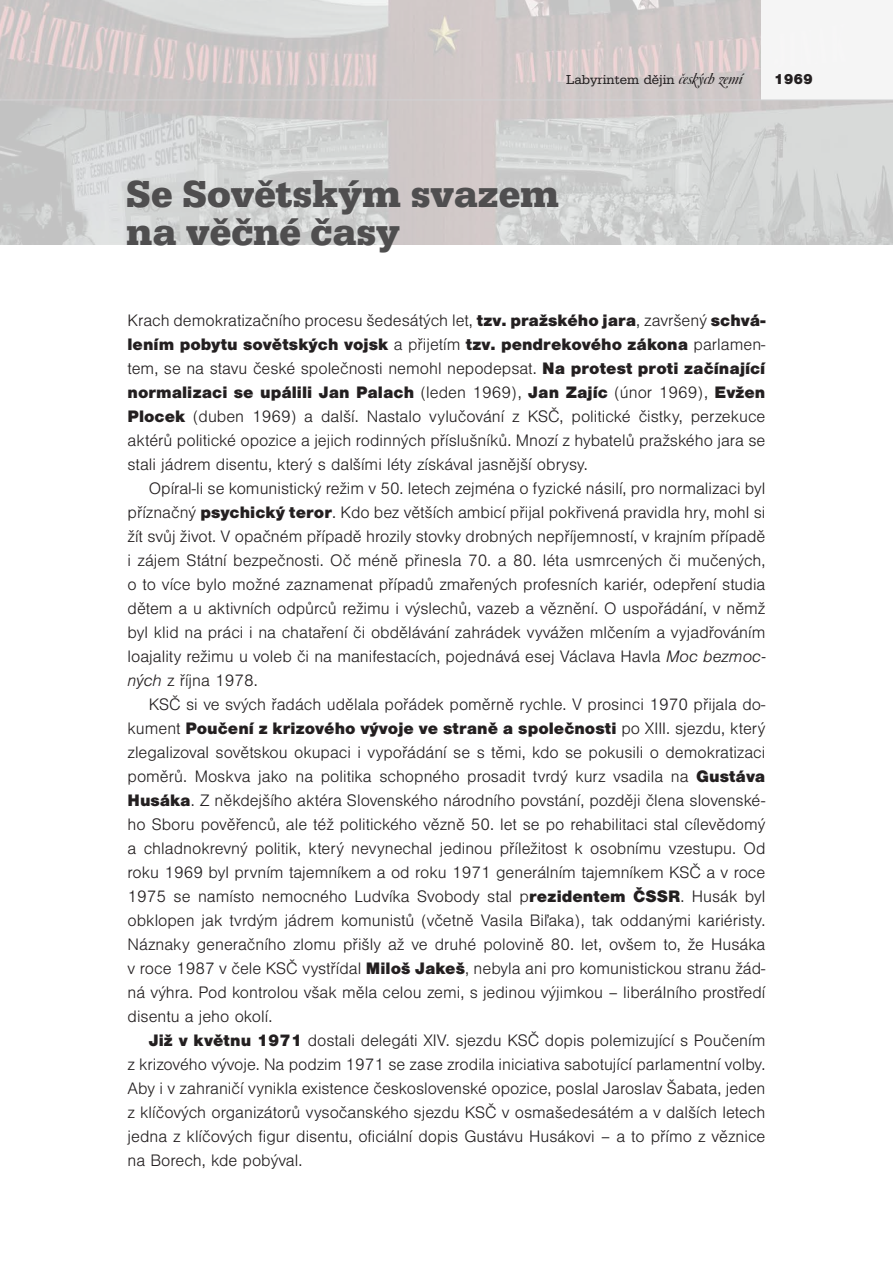
<style>
.page{position:relative;width:893px;height:1263px;background:#fff}
.page>*{position:absolute;margin:0;border:0;box-sizing:border-box;transform-origin:0 0}
.t1{font:700 39px/37.5px "Egyptienne URW";color:#4f4e4f}
.t2{font:300 17.25px/24px "Nimbus San";color:#231f20;text-align:justify}
.t3{font:900 15px "Nimbus San";color:#231f20}
.t4{font:13.5px "Egyptienne URW";color:#231f20}
.s1{font-family:"Caslon No 540 Swa D";font-style:italic;font-size:16.5px}
.s2{font-weight:900}
.s3{font-style:italic}
</style>
<div class="page">
<img style="left:0;top:0;width:893px;height:244px">
<div style="left:761px;top:0;width:132px;height:100px;background:#f5f5f5"></div>
<hr style="left:0;top:100px;width:893px;height:1px;background:#d1d2d4">
<p class="t4" style="left:566px;top:71px;width:178px">Labyrintem dějin <span class="s1">českých zemí</span></p>
<p class="t3" style="left:774px;top:70px;width:41px">1969</p>
<h1 class="t1" style="left:126px;top:177px;width:434px">Se Sovětským svazem na věčné časy</h1>
<p class="t2" style="left:128px;top:309px;width:639px">Krach demokratizačního procesu šedesátých let, <span class="s2">tzv. pražského jara</span>, završený <span class="s2">schvá&shy;lením pobytu sovětských vojsk</span> a přijetím <span class="s2">tzv. pendrekového zákona</span> parlamen&shy;tem, se na stavu české společnosti nemohl nepodepsat. <span class="s2">Na protest proti začínající normalizaci se upálili Jan Palach</span> (leden 1969), <span class="s2">Jan Zajíc</span> (únor 1969), <span class="s2">Evžen Plocek</span> (duben 1969) a další. Nastalo vylučování z KSČ, politické čistky, perzekuce aktérů politické opozice a jejich rodinných příslušníků. Mnozí z hybatelů pražského jara se stali jádrem disentu, který s dalšími léty získával jasnější obrysy.</p>
<p class="t2" style="left:128px;top:477px;width:640px;text-indent:21px">Opíral-li se komunistický režim v 50. letech zejména o fyzické násilí, pro normalizaci byl příznačný <span class="s2">psychický teror</span>. Kdo bez větších ambicí přijal pokřivená pravidla hry, mohl si žít svůj život. V opačném případě hrozily stovky drobných nepříjemností, v krajním případě i zájem Státní bezpečnosti. Oč méně přinesla 70. a 80. léta usmrcených či mučených, o to více bylo možné zaznamenat případů zmařených profesních kariér, odepření studia dětem a u aktivních odpůrců režimu i výslechů, vazeb a věznění. O uspořádání, v němž byl klid na práci i na chataření či obdělávání zahrádek vyvážen mlčením a vyjadřováním loajality režimu u voleb či na manifestacích, pojednává esej Václava Havla <span class="s3">Moc bezmoc&shy;ných</span> z října 1978.</p>
<p class="t2" style="left:128px;top:693px;width:639px;text-indent:21px">KSČ si ve svých řadách udělala pořádek poměrně rychle. V prosinci 1970 přijala do&shy;kument <span class="s2">Poučení z krizového vývoje ve straně a společnosti</span> po XIII. sjezdu, který zlegalizoval sovětskou okupaci i vypořádání se s těmi, kdo se pokusili o demokratizaci poměrů. Moskva jako na politika schopného prosadit tvrdý kurz vsadila na <span class="s2">Gustáva Husáka</span>. Z někdejšího aktéra Slovenského národního povstání, později člena slovenské&shy;ho Sboru pověřenců, ale též politického vězně 50. let se po rehabilitaci stal cílevědomý a chladnokrevný politik, který nevynechal jedinou příležitost k osobnímu vzestupu. Od roku 1969 byl prvním tajemníkem a od roku 1971 generálním tajemníkem KSČ a v roce 1975 se namísto nemocného Ludvíka Svobody stal p<span class="s2">rezidentem ČSSR</span>. Husák byl obklopen jak tvrdým jádrem komunistů (včetně Vasila Biľaka), tak oddanými kariéristy.<br>Náznaky generačního zlomu přišly až ve druhé polovině 80. let, ovšem to, že Husáka v roce 1987 v čele KSČ vystřídal <span class="s2">Miloš Jakeš</span>, nebyla ani pro komunistickou stranu žád&shy;ná výhra. Pod kontrolou však měla celou zemi, s jedinou výjimkou – liberálního prostředí disentu a jeho okolí.</p>
<p class="t2" style="left:128px;top:1029px;width:639px;text-indent:21px"><span class="s2">Již v květnu 1971</span> dostali delegáti XIV. sjezdu KSČ dopis polemizující s Poučením z krizového vývoje. Na podzim 1971 se zase zrodila iniciativa sabotující parlamentní volby.<br>Aby i v zahraničí vynikla existence československé opozice, poslal Jaroslav Šabata, jeden z klíčových organizátorů vysočanského sjezdu KSČ v osmašedesátém a v dalších letech jedna z klíčových figur disentu, oficiální dopis Gustávu Husákovi – a to přímo z věznice na Borech, kde pobýval.</p>
</div>
